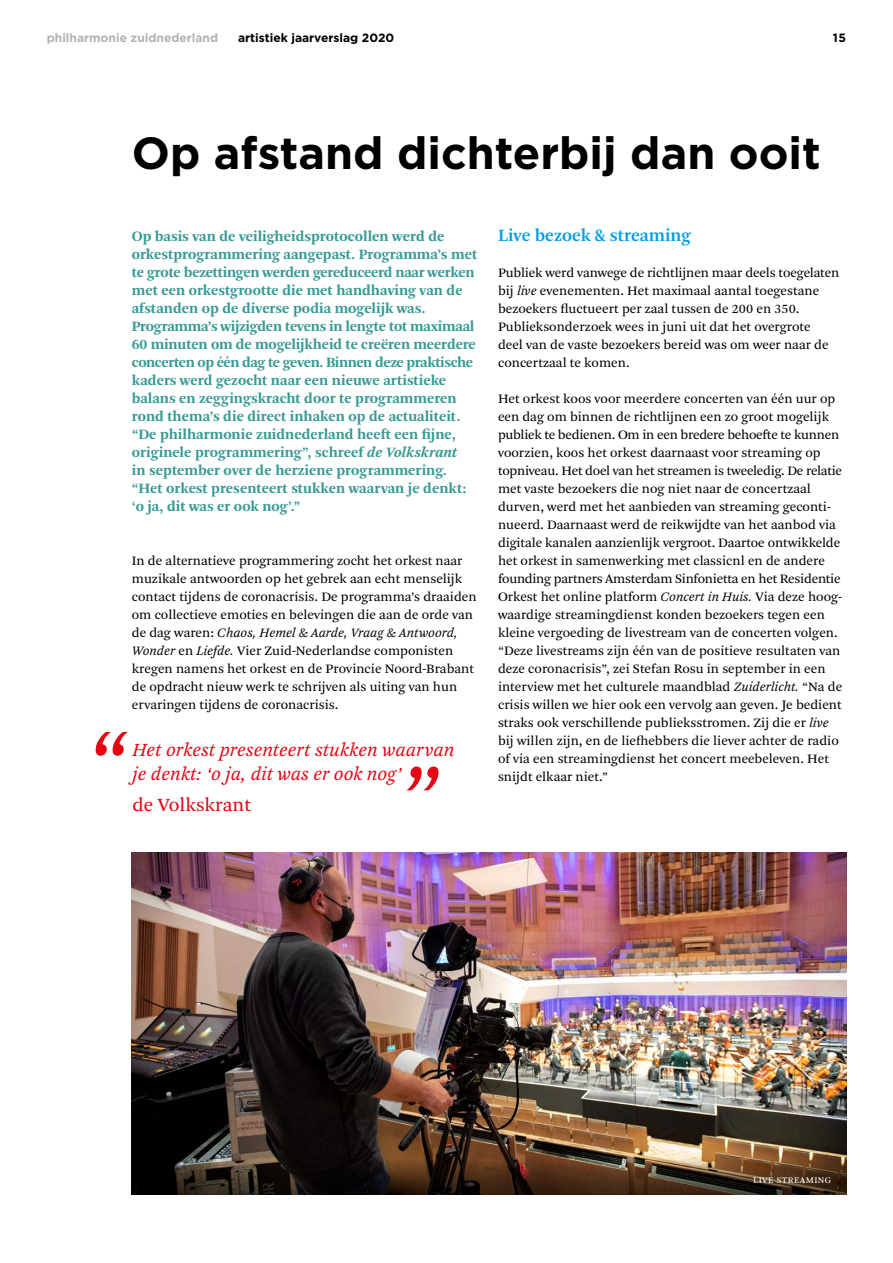
<style>
.page{position:relative;width:893px;height:1263px;background:#fff}
.page>*{position:absolute;margin:0;border:0;box-sizing:border-box;transform-origin:0 0}
.t1{font:700 45px "Gotham";color:#000}
.t2{font:italic 19.5px/24px "Arnhem Pro Blond";color:#e30613}
.t3{font:19.5px "Arnhem Pro Blond";color:#e30613}
.t4{font:600 18px "Arnhem Pro";color:#009fe3}
.t5{font:700 15px/18px "Arnhem Pro";color:#389a95}
.t6{font:13.5px/18px "Arnhem Pro Blond";color:#000}
.t7{font:700 12px "Gotham";color:#000}
.t8{font:700 12px "Gotham";color:#b3b3b3}
.t9{font:9px "Arnhem Pro Blond";letter-spacing:.05em;color:#fff}
.s1{font-style:italic}
</style>
<div class="page">
<img style="left:132px;top:853px;width:714px;height:306px">
<svg style="left:132px;top:1159px;width:714px;height:36px;background:#39281a"></svg>
<svg style="left:96px;top:732px;width:32px;height:24px"></svg>
<svg style="left:407px;top:766px;width:32px;height:24px"></svg>
<p class="t8" style="left:47px;top:30px;width:173px">philharmonie zuidnederland</p>
<p class="t7" style="left:238px;top:30px;width:158px">artistiek jaarverslag 2020</p>
<p class="t7" style="left:833px;top:30px;width:15px">15</p>
<h1 class="t1" style="left:132px;top:123px;width:691px">Op afstand dichterbij dan ooit</h1>
<p class="t5" style="left:132px;top:227px;width:347px">Op basis van de veiligheidsprotocollen werd de orkestprogrammering aangepast. Programma’s met te grote bezettingen werden gereduceerd naar werken met een orkestgrootte die met handhaving van de afstanden op de diverse podia mogelijk was.<br>Programma’s wijzigden tevens in lengte tot maximaal 60 minuten om de mogelijkheid te creëren meerdere concerten op één dag te geven. Binnen deze praktische kaders werd gezocht naar een nieuwe artistieke balans en zeggingskracht door te programmeren rond thema’s die direct inhaken op de actualiteit. “De philharmonie zuidnederland heeft een fijne, originele programmering”, schreef <span class="s1">de Volkskrant<br></span>in september over de herziene programmering. “Het orkest presenteert stukken waarvan je denkt: ‘o ja, dit was er ook nog’.”</p>
<p class="t6" style="left:132px;top:551px;width:346px">In de alternatieve programmering zocht het orkest naar muzikale antwoorden op het gebrek aan echt menselijk contact tijdens de coronacrisis. De programma’s draaiden om collectieve emoties en belevingen die aan de orde van de dag waren: <span class="s1">Chaos, Hemel &amp; Aarde, Vraag &amp; Antwoord, Wonder</span> en <span class="s1">Liefde.</span> Vier Zuid-Nederlandse componisten kregen namens het orkest en de Provincie Noord-Brabant de opdracht nieuw werk te schrijven als uiting van hun ervaringen tijdens de coronacrisis.</p>
<h2 class="t2" style="left:132px;top:738px;width:324px">Het orkest presenteert stukken waarvan je denkt: ‘o ja, dit was er ook nog’</h2>
<h2 class="t3" style="left:132px;top:792px;width:120px">de Volkskrant</h2>
<h3 class="t4" style="left:498px;top:223px;width:194px">Live bezoek &amp; streaming</h3>
<p class="t6" style="left:498px;top:263px;width:343px">Publiek werd vanwege de richtlijnen maar deels toegelaten bij <span class="s1">live</span> evenementen. Het maximaal aantal toegestane bezoekers fluctueert per zaal tussen de 200 en 350.<br>Publieksonderzoek wees in juni uit dat het overgrote<br>deel van de vaste bezoekers bereid was om weer naar de concertzaal te komen.</p>
<p class="t6" style="left:498px;top:389px;width:346px">Het orkest koos voor meerdere concerten van één uur op een dag om binnen de richtlijnen een zo groot mogelijk publiek te bedienen. Om in een bredere behoefte te kunnen voorzien, koos het orkest daarnaast voor streaming op topniveau. Het doel van het streamen is tweeledig. De relatie met vaste bezoekers die nog niet naar de concertzaal durven, werd met het aanbieden van streaming geconti&shy;nueerd. Daarnaast werd de reikwijdte van het aanbod via digitale kanalen aanzienlijk vergroot. Daartoe ontwikkelde het orkest in samenwerking met classicnl en de andere founding partners Amsterdam Sinfonietta en het Residentie Orkest het online platform <span class="s1">Concert in Huis.</span> Via deze hoog&shy;waardige streamingdienst konden bezoekers tegen een kleine vergoeding de livestream van de concerten volgen. “Deze livestreams zijn één van de positieve resultaten van deze coronacrisis”, zei Stefan Rosu in september in een interview met het culturele maandblad <span class="s1">Zuiderlicht.</span> “Na de crisis willen we hier ook een vervolg aan geven. Je bedient straks ook verschillende publieksstromen. Zij die er <span class="s1">live </span>bij willen zijn, en de liefhebbers die liever achter de radio of via een streamingdienst het concert meebeleven. Het snijdt elkaar niet.”</p>
<p class="t9" style="left:753px;top:1175px;width:80px">LIVE STREAMING</p>
</div>
